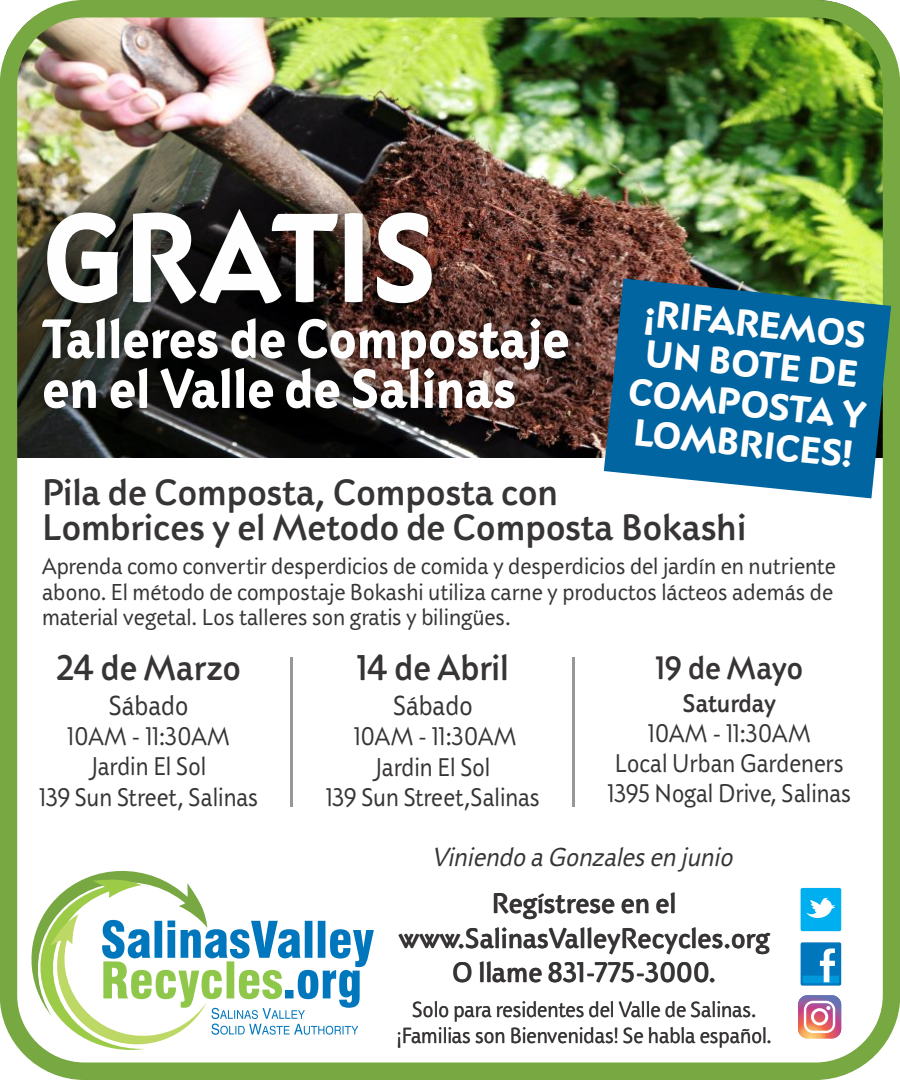
<style>
.page{position:relative;width:900px;height:1080px;background:#fff}
.page>*{position:absolute;margin:0;border:0;box-sizing:border-box;transform-origin:0 0}
.t1{font:800 137px "Adderville ITC Std";color:#fefefe;scale:.9 1}
.t2{font:800 60px/49.8px "Adderville ITC Std";color:#fefefe;scale:.9 1}
.t3{font:800 40.75px/40px "Adderville ITC Std";color:#fefefe;text-align:center}
.t4{font:500 40px/35px "Adderville ITC Std";color:#373435}
.t5{font:500 39px "Adderville ITC Std";color:#373435;scale:.95 1}
.t6{font:500 35.25px "Adderville ITC Std";color:#373435;scale:.95 1}
.t7{font:500 31px/34.2px "Adderville ITC Std";color:#373435;text-align:center}
.t8{font:30px "Adderville ITC Std";color:#373435;scale:.95 1}
.t9{font:italic 28.25px "Adderville ITC Std";color:#373435}
.t10{font:27.75px/30px "Adderville ITC Std";color:#373435;text-align:center;scale:.95 1}
.t11{font:500 27.75px "Adderville ITC Std";letter-spacing:-.01em;color:#373435;scale:.95 1}
.t12{font:25px/25.5px "Adderville ITC Std";color:#373435;text-align:justify}
.t13{font:23.75px/25.8px "Adderville ITC Std";color:#373435;text-align:center}
</style>
<div class="page">
<img style="left:0;top:0;width:900px;height:1080px">
<img style="left:10px;top:177px;width:590px;height:263px">
<svg style="left:24px;top:860px;width:350px;height:195px"></svg>
<div style="left:798px;top:940px;width:46px;height:48px;border:5px solid #fefefe;border-radius:2px"></div>
<div style="left:801px;top:942px;width:40px;height:44px;background:#0077bd;border-radius:2px"></div>
<svg style="left:803px;top:948px;width:36px;height:35px"></svg>
<div style="left:798px;top:885px;width:46px;height:49px;border:5px solid #fefefe;border-radius:2px"></div>
<div style="left:801px;top:888px;width:40px;height:43px;background:#00afef;border-radius:2px"></div>
<svg style="left:806px;top:897px;width:29px;height:21px"></svg>
<svg style="left:798px;top:995px;width:43px;height:43px"></svg>
<svg style="left:804px;top:1001px;width:31px;height:32px"></svg>
<hr style="left:290px;top:657px;width:3px;height:150px;background:#96989a">
<hr style="left:572px;top:657px;width:3px;height:150px;background:#96989a">
<svg style="left:604px;top:279px;width:287px;height:219px;fill:#0065a0"></svg>
<h1 class="t1" style="left:42px;top:208px;width:439px">GRATIS</h1>
<h2 class="t2" style="left:42px;top:322px;width:587px">Talleres de Compostaje en el Valle de Salinas</h2>
<h3 class="t3" style="left:639px;top:297px;width:240px;rotate:6deg">¡RIFAREMOS<br>UN BOTE DE<br>COMPOSTA Y<br>LOMBRICES!</h3>
<h3 class="t4" style="left:42px;top:480px;width:706px">Pila de Composta, Composta con<br>Lombrices y el Metodo de Composta Bokashi</h3>
<p class="t12" style="left:42px;top:557px;width:795px">Aprenda como convertir desperdicios de comida y desperdicios del jardín en nutriente abono. El método de compostaje Bokashi utiliza carne y productos lácteos además de material vegetal. Los talleres son gratis y bilingües.</p>
<h3 class="t5" style="left:57px;top:654px;width:195px">24 de Marzo</h3>
<p class="t8" style="left:109px;top:694px;width:85px">Sábado</p>
<p class="t10" style="left:39px;top:725px;width:232px">10AM - 11:30AM<br>Jardin El Sol<br>139 Sun Street, Salinas</p>
<h3 class="t5" style="left:357px;top:654px;width:162px">14 de Abril</h3>
<p class="t8" style="left:393px;top:694px;width:85px">Sábado</p>
<p class="t10" style="left:326px;top:725px;width:227px">10AM - 11:30AM<br>Jardin El Sol<br>139 Sun Street,Salinas</p>
<p class="t9" style="left:432px;top:847px;width:307px">Viniendo a Gonzales en junio</p>
<h3 class="t6" style="left:656px;top:655px;width:157px">19 de Mayo</h3>
<p class="t11" style="left:683px;top:693px;width:100px">Saturday</p>
<p class="t10" style="left:607px;top:722px;width:258px">10AM - 11:30AM<br>Local Urban Gardeners<br>1395 Nogal Drive, Salinas</p>
<p class="t7" style="left:399px;top:890px;width:372px">Regístrese en el www.SalinasValleyRecycles.org<br>O llame 831-775-3000.</p>
<p class="t13" style="left:397px;top:1000px;width:377px">Solo para residentes del Valle de Salinas. ¡Familias son Bienvenidas! Se habla español.</p>
</div>
